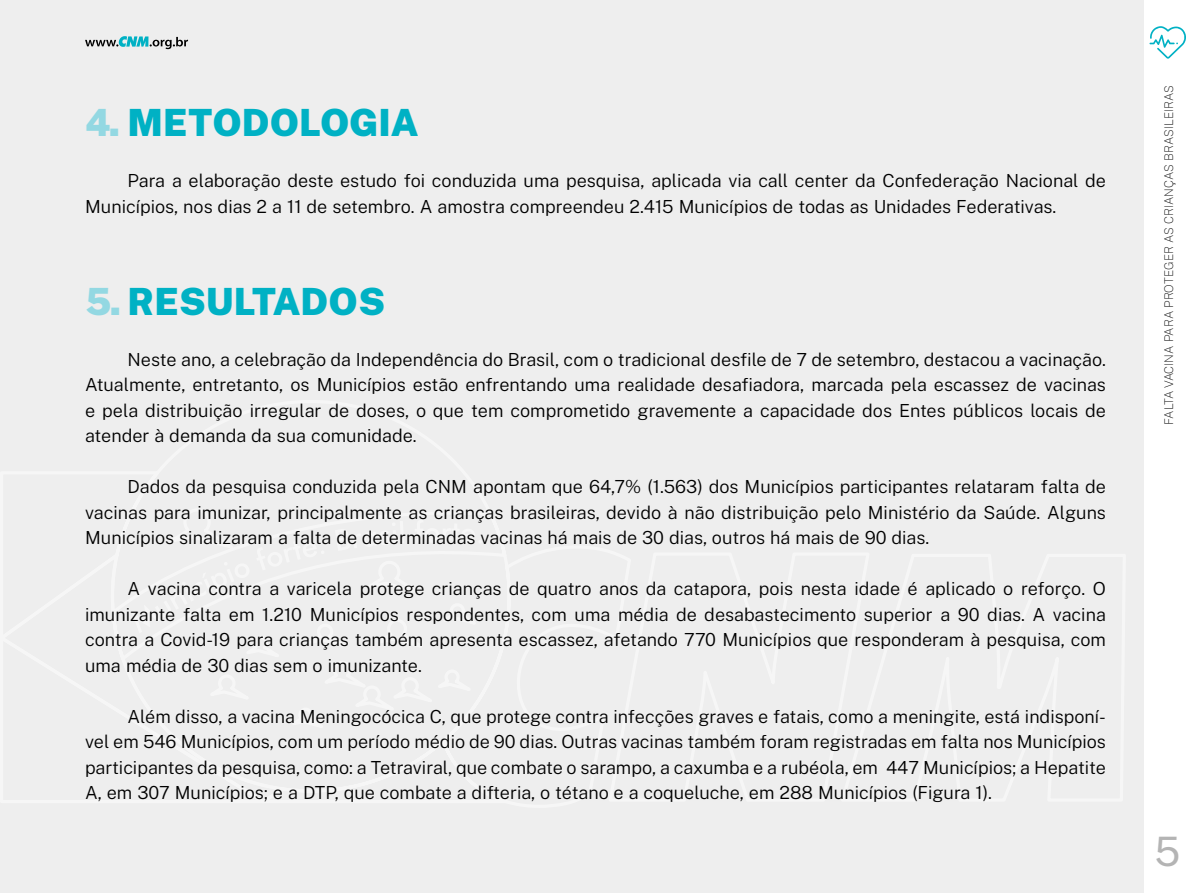
<style>
.page{position:relative;width:1191px;height:893px;background:#eee}
.page>*{position:absolute;margin:0;border:0;box-sizing:border-box;transform-origin:0 0}
.t1{font:40.5px "Public Sans";color:#b4b4b4}
.t2{font:900 37.5px "Public Sans";color:#00b1c4}
.t3{font:300 18px/25.5px "Public Sans";color:#000;text-align:justify}
.t4{font:100 12px "Public Sans";color:#000}
.s1{color:#93d8e2}
</style>
<div class="page">
<div style="left:1144px;top:0;width:47px;height:893px;background:#fff"></div>
<svg style="left:85px;top:36px;width:103px;height:13px"></svg>
<svg style="left:1149px;top:26px;width:37px;height:33px"></svg>
<h2 class="t2" style="left:85px;top:93px;width:335px"><span class="s1">4.</span> METODOLOGIA</h2>
<p class="t3" style="left:85px;top:167px;width:1022px;text-indent:43px">Para a elaboração deste estudo foi conduzida uma pesquisa, aplicada via call center da Confederação Nacional de<br>Municípios, nos dias 2 a 11 de setembro. A amostra compreendeu 2.415 Municípios de todas as Unidades Federativas.</p>
<h2 class="t2" style="left:85px;top:272px;width:301px"><span class="s1">5.</span> RESULTADOS</h2>
<p class="t3" style="left:85px;top:345px;width:1022px;text-indent:43px">Neste ano, a celebração da Independência do Brasil, com o tradicional desfile de 7 de setembro, destacou a vacinação.<br>Atualmente, entretanto, os Municípios estão enfrentando uma realidade desafiadora, marcada pela escassez de vacinas e pela distribuição irregular de doses, o que tem comprometido gravemente a capacidade dos Entes públicos locais de atender à demanda da sua comunidade.</p>
<p class="t3" style="left:85px;top:473px;width:1022px;text-indent:43px">Dados da pesquisa conduzida pela CNM apontam que 64,7% (1.563) dos Municípios participantes relataram falta de vacinas para imunizar, principalmente as crianças brasileiras, devido à não distribuição pelo Ministério da Saúde. Alguns Municípios sinalizaram a falta de determinadas vacinas há mais de 30 dias, outros há mais de 90 dias.</p>
<p class="t3" style="left:85px;top:575px;width:1022px;text-indent:43px">A vacina contra a varicela protege crianças de quatro anos da catapora, pois nesta idade é aplicado o reforço. O imunizante falta em 1.210 Municípios respondentes, com uma média de desabastecimento superior a 90 dias. A vacina contra a Covid-19 para crianças também apresenta escassez, afetando 770 Municípios que responderam à pesquisa, com uma média de 30 dias sem o imunizante.</p>
<p class="t3" style="left:85px;top:703px;width:1022px;text-indent:43px">Além disso, a vacina Meningocócica C, que protege contra infecções graves e fatais, como a meningite, está indisponí&shy;vel em 546 Municípios, com um período médio de 90 dias. Outras vacinas também foram registradas em falta nos Municípios participantes da pesquisa, como: a Tetraviral, que combate o sarampo, a caxumba e a rubéola, em 447 Municípios; a Hepatite A, em 307 Municípios; e a DTP, que combate a difteria, o tétano e a coqueluche, em 288 Municípios (Figura 1).</p>
<p class="t4" style="left:1161px;top:425px;width:341px;rotate:-90deg">FALTA VACINA PARA PROTEGER AS CRIANÇAS BRASILEIRAS</p>
<h1 class="t1" style="left:1154px;top:823px;width:27px">5</h1>
</div>
